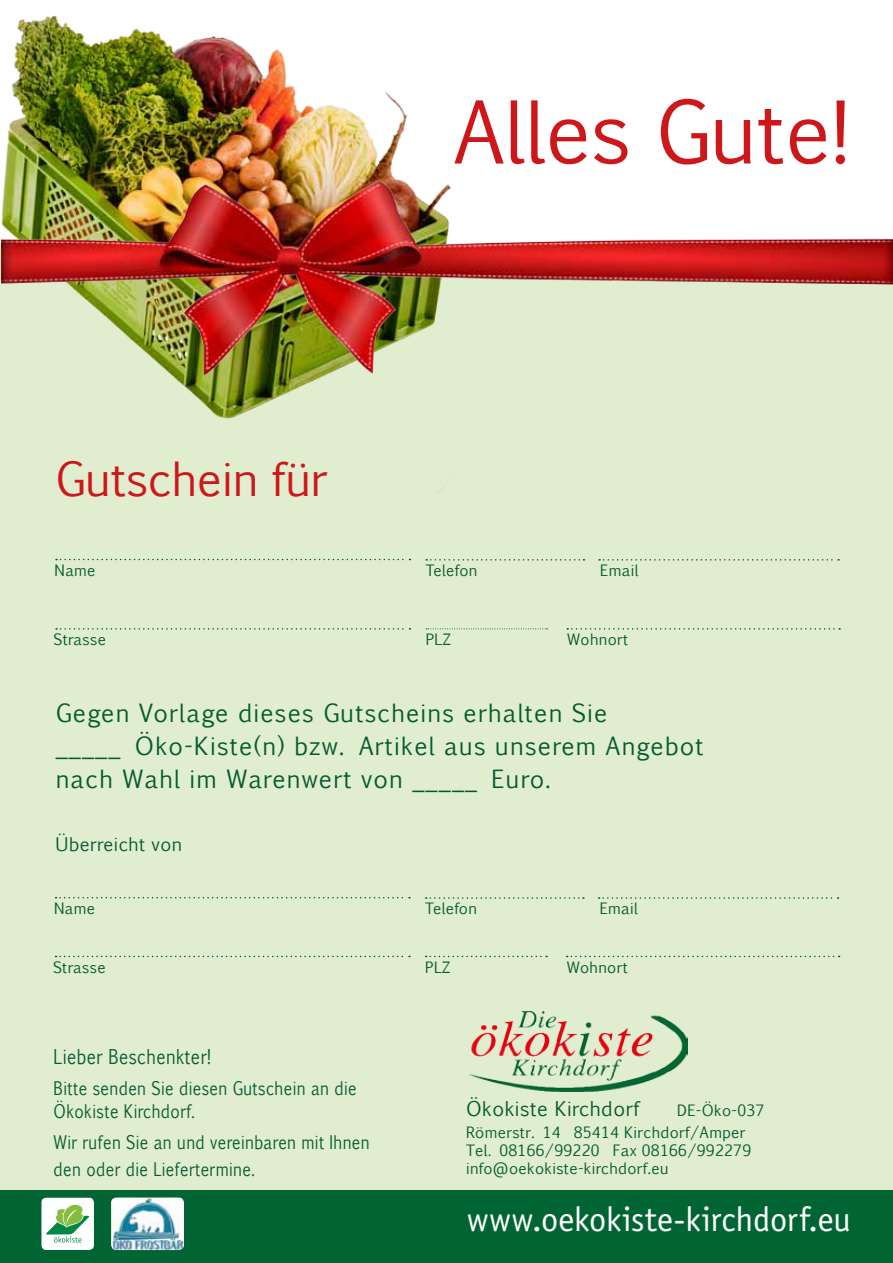
<style>
.page{position:relative;width:893px;height:1263px;background:#fff}
.page>*{position:absolute;margin:0;border:0;box-sizing:border-box;transform-origin:0 0}
.t1{font:82.5px "Euphemia CAS";color:#cd171a}
.t2{font:45px "Euphemia CAS";color:#cd171a}
.t3{font:34.5px "Officina Sans";letter-spacing:-.005em;color:#fff}
.t4{font:24px/33px "Euphemia CAS";letter-spacing:.05em;color:#035b30}
.t5{font:19.5px "Euphemia CAS";letter-spacing:.025em;color:#035b30;scale:.86 1}
.t6{font:19.5px "Euphemia CAS";letter-spacing:.025em;color:#035b30}
.t7{font:18px/22.5px "Euphemia CAS";letter-spacing:.025em;color:#035b30;scale:.86 1}
.t8{font:18px "Euphemia CAS";letter-spacing:.025em;color:#035b30}
.t9{font:15px/22.2px "Euphemia CAS";letter-spacing:.025em;color:#035b30}
</style>
<div class="page">
<div style="left:0;top:1190px;width:893px;height:72px;background:#006533"></div>
<svg style="left:41px;top:1197px;width:53px;height:53px"></svg>
<img style="left:111px;top:1197px;width:73px;height:53px">
<div style="left:0;top:244px;width:893px;height:946px;background:#e1edcf"></div>
<img style="left:6px;top:15px;width:402px;height:134px">
<img style="left:1px;top:149px;width:892px;height:345px">
<svg style="left:56px;top:559px;width:354px;height:1px"></svg>
<svg style="left:426px;top:559px;width:158px;height:2px"></svg>
<svg style="left:599px;top:559px;width:240px;height:2px"></svg>
<svg style="left:56px;top:628px;width:354px;height:2px"></svg>
<svg style="left:426px;top:628px;width:122px;height:1px"></svg>
<svg style="left:567px;top:628px;width:273px;height:2px"></svg>
<img style="left:470px;top:1011px;width:217px;height:80px">
<svg style="left:56px;top:897px;width:354px;height:1px"></svg>
<svg style="left:426px;top:897px;width:158px;height:2px"></svg>
<svg style="left:599px;top:897px;width:239px;height:2px"></svg>
<svg style="left:56px;top:956px;width:354px;height:1px"></svg>
<svg style="left:426px;top:956px;width:121px;height:1px"></svg>
<svg style="left:567px;top:956px;width:273px;height:1px"></svg>
<h2 class="t2" style="left:56px;top:447px;width:273px">Gutschein für</h2>
<h1 class="t1" style="left:453px;top:73px;width:398px">Alles Gute!</h1>
<p class="t9" style="left:55px;top:559px;width:43px">Name</p>
<p class="t9" style="left:426px;top:559px;width:53px">Telefon</p>
<p class="t9" style="left:600px;top:559px;width:40px">Email</p>
<p class="t9" style="left:54px;top:628px;width:54px">Strasse</p>
<p class="t9" style="left:426px;top:628px;width:27px">PLZ</p>
<p class="t9" style="left:567px;top:628px;width:63px">Wohnort</p>
<h3 class="t4" style="left:56px;top:696px;width:649px">Gegen Vorlage dieses Gutscheins erhalten Sie<br>_____ Öko-Kiste(n) bzw. Artikel aus unserem Angebot nach Wahl im Warenwert von _____ Euro.</h3>
<p class="t8" style="left:56px;top:831px;width:128px">Überreicht von</p>
<p class="t9" style="left:54px;top:897px;width:43px">Name</p>
<p class="t9" style="left:425px;top:897px;width:53px">Telefon</p>
<p class="t9" style="left:600px;top:897px;width:40px">Email</p>
<p class="t9" style="left:53px;top:956px;width:54px">Strasse</p>
<p class="t9" style="left:425px;top:956px;width:27px">PLZ</p>
<p class="t9" style="left:567px;top:956px;width:63px">Wohnort</p>
<h3 class="t5" style="left:54px;top:1043px;width:185px">Lieber Beschenkter!</h3>
<p class="t7" style="left:54px;top:1077px;width:354px">Bitte senden Sie diesen Gutschein an die<br>Ökokiste Kirchdorf.</p>
<p class="t7" style="left:54px;top:1128px;width:369px;line-height:27px">Wir rufen Sie an und vereinbaren mit Ihnen den oder die Liefertermine.</p>
<h3 class="t6" style="left:466px;top:1095px;width:175px">Ökokiste Kirchdorf</h3>
<p class="t9" style="left:466px;top:1099px;width:300px;text-indent:211px">DE-Öko-037<br>Römerstr. 14 85414 Kirchdorf/Amper</p>
<p class="t9" style="left:466px;top:1142px;width:287px;line-height:18px">Tel. 08166/99220 Fax 08166/992279 info@oekokiste-kirchdorf.eu</p>
<h3 class="t3" style="left:467px;top:1199px;width:386px">www.oekokiste-kirchdorf.eu</h3>
</div>
